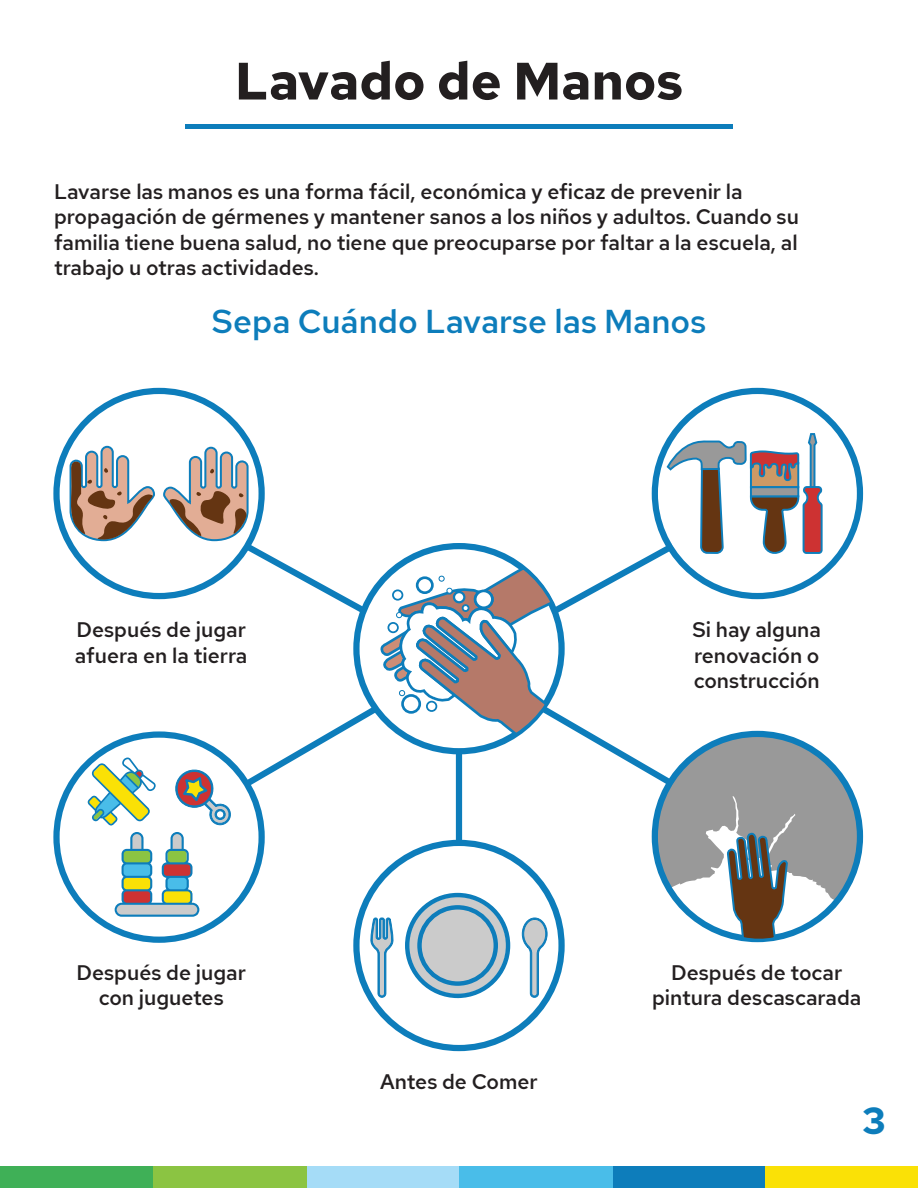
<style>
.page{position:relative;width:918px;height:1188px;background:#fff}
.page>*{position:absolute;margin:0;border:0;box-sizing:border-box;transform-origin:0 0}
.t1{font:700 52.5px "Red Hat Text";color:#231f20}
.t2{font:700 37.65px "Red Hat Text";color:#0d7dbb}
.t3{font:500 33px "Red Hat Text";color:#0d7dbb}
.t4{font:500 21px/25.5px "Red Hat Text";color:#231f20}
</style>
<div class="page">
<div style="left:612px;top:1166px;width:153px;height:22px;background:#0d7dbb"></div>
<div style="left:765px;top:1166px;width:153px;height:22px;background:#fae106"></div>
<div style="left:459px;top:1166px;width:153px;height:22px;background:#49bde9"></div>
<div style="left:306px;top:1166px;width:153px;height:22px;background:#a5dcf7"></div>
<div style="left:153px;top:1166px;width:153px;height:22px;background:#8bc442"></div>
<div style="left:0;top:1166px;width:153px;height:22px;background:#3fb057"></div>
<div style="left:185px;top:124px;width:548px;height:5px;background:#0d7dbb"></div>
<svg style="left:69px;top:427px;width:791px;height:572px"></svg>
<div style="left:456px;top:751px;width:6px;height:92px;background:#0d7dbb"></div>
<h1 class="t1" style="left:235px;top:46px;width:450px">Lavado de Manos</h1>
<p class="t4" style="left:54px;top:178px;width:746px">Lavarse las manos es una forma fácil, económica y eficaz de prevenir la propagación de gérmenes y mantener sanos a los niños y adultos. Cuando su familia tiene buena salud, no tiene que preocuparse por faltar a la escuela, al trabajo u otras actividades.</p>
<h3 class="t3" style="left:212px;top:299px;width:496px">Sepa Cuándo Lavarse las Manos</h3>
<p class="t4" style="left:75px;top:617px;width:174px">Después de jugar afuera en la tierra</p>
<p class="t4" style="left:77px;top:959px;width:171px;text-align:center">Después de jugar con juguetes</p>
<p class="t4" style="left:380px;top:1069px;width:159px">Antes de Comer</p>
<p class="t4" style="left:692px;top:617px;width:130px;text-align:justify">Si hay alguna renovación o construcción</p>
<p class="t4" style="left:652px;top:960px;width:211px;text-align:center">Después de tocar pintura descascarada</p>
<h2 class="t2" style="left:862px;top:1096px;width:25px">3</h2>
</div>
